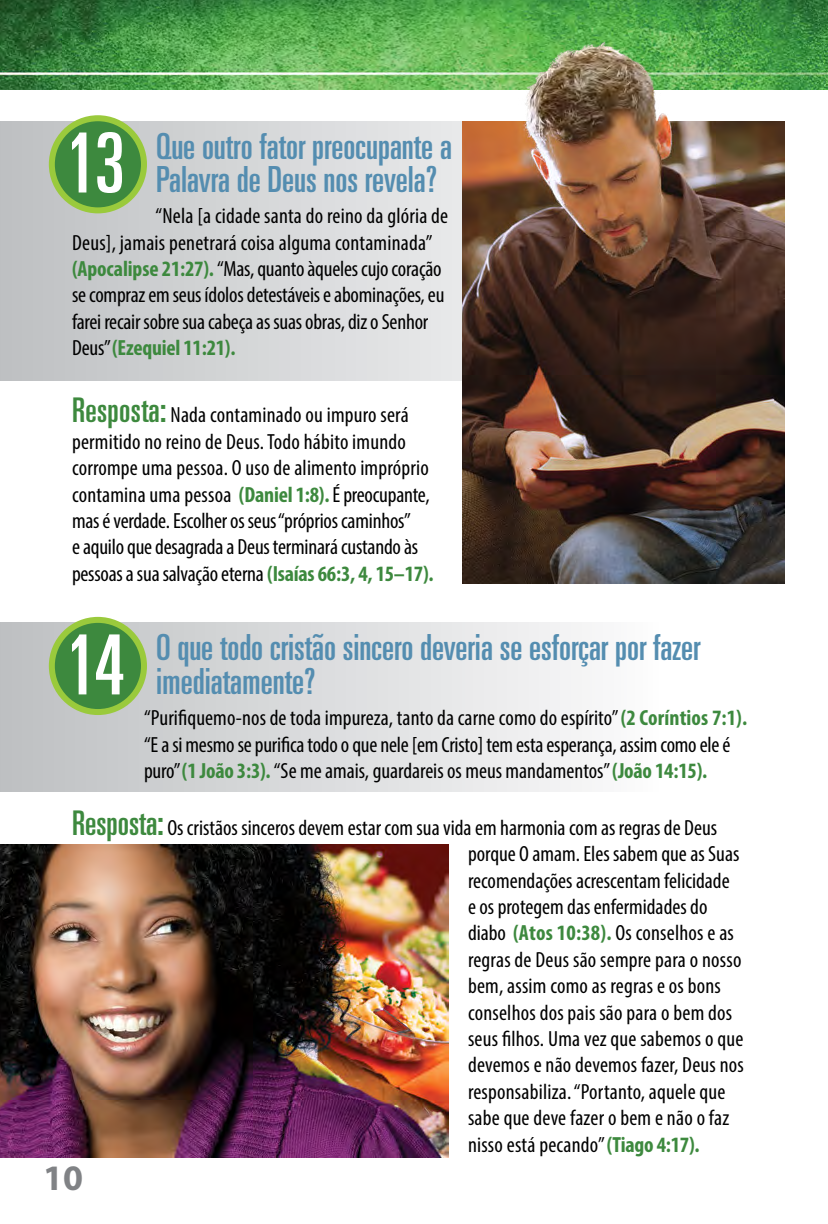
<style>
.page{position:relative;width:828px;height:1224px;background:#fff}
.page>*{position:absolute;margin:0;border:0;box-sizing:border-box;transform-origin:0 0}
.t1{font:ultra-condensed 83px "Univers";color:#fff}
.t2{font:ultra-condensed 36px/34px "Univers";color:#548db0}
.t3{font:700 36px "Myriad Pro";color:#808285}
.t4{font:condensed 22px/26.4px "Myriad Pro";color:#000}
.s1{font-weight:700;color:#3d893e}
.s2{font-family:"Univers";font-stretch:ultra-condensed;font-size:34px;color:#3d893e}
</style>
<div class="page">
<svg style="left:0;top:121px;width:462px;height:259px;background:#d3d5d6"></svg>
<img style="left:462px;top:121px;width:17px;height:462px">
<img style="left:0;top:0;width:828px;height:90px">
<div style="left:0;top:623px;width:658px;height:168px;background:linear-gradient(to right,#bcc0bf,#fcfbfd)"></div>
<div style="left:52px;top:620px;width:92px;height:92px;background:#3d893e;border-radius:50%"></div>
<div style="left:49px;top:617px;width:98px;height:98px;border:6px solid #9aca3c;border-radius:50%"></div>
<div style="left:52px;top:118px;width:92px;height:92px;background:#3d893e;border-radius:50%"></div>
<div style="left:49px;top:115px;width:98px;height:98px;border:6px solid #9aca3c;border-radius:50%"></div>
<img style="left:479px;top:26px;width:305px;height:557px">
<img style="left:0;top:845px;width:449px;height:313px">
<h1 class="t1" style="left:65px;top:116px;width:61px">13</h1>
<h2 class="t2" style="left:156px;top:129px;width:297px">Que outro fator preocupante a<br>Palavra de Deus nos revela?</h2>
<p class="t4" style="left:72px;top:202px;width:378px;text-indent:84px">“Nela [a cidade santa do reino da glória de Deus], jamais penetrará coisa alguma contaminada” <span class="s1">(Apocalipse 21:27).</span> “Mas, quanto àqueles cujo coração se compraz em seus ídolos detestáveis e abominações, eu farei recair sobre sua cabeça as suas obras, diz o Senhor Deus” <span class="s1">(Ezequiel 11:21).</span></p>
<p class="t4" style="left:72px;top:402px;width:363px"><span class="s2">Resposta:</span> Nada contaminado ou impuro será permitido no reino de Deus. Todo hábito imundo corrompe uma pessoa. O uso de alimento impróprio contamina uma pessoa <span class="s1">(Daniel 1:8).</span> É preocupante, mas é verdade. Escolher os seus “próprios caminhos”<br>e aquilo que desagrada a Deus terminará custando às pessoas a sua salvação eterna <span class="s1">(Isaías 66:3, 4, 15–17).</span></p>
<h1 class="t1" style="left:65px;top:618px;width:61px">14</h1>
<h2 class="t2" style="left:156px;top:630px;width:546px">O que todo cristão sincero deveria se esforçar por fazer imediatamente?</h2>
<p class="t4" style="left:144px;top:704px;width:605px">“Purifiquemo-nos de toda impureza, tanto da carne como do espírito” <span class="s1">(2 Coríntios 7:1). </span>“E a si mesmo se purifica todo o que nele [em Cristo] tem esta esperança, assim como ele é puro” <span class="s1">(1 João 3:3).</span> “Se me amais, guardareis os meus mandamentos” <span class="s1">(João 14:15).</span></p>
<p class="t4" style="left:468px;top:814px;width:277px;text-indent:-396px"><span class="s2">Resposta:</span> Os cristãos sinceros devem estar com sua vida em harmonia com as regras de Deus porque O amam. Eles sabem que as Suas recomendações acrescentam felicidade<br>e os protegem das enfermidades do diabo <span class="s1">(Atos 10:38).</span> Os conselhos e as regras de Deus são sempre para o nosso bem, assim como as regras e os bons conselhos dos pais são para o bem dos seus filhos. Uma vez que sabemos o que devemos e não devemos fazer, Deus nos responsabiliza. “Portanto, aquele que sabe que deve fazer o bem e não o faz nisso está pecando” <span class="s1">(Tiago 4:17).</span></p>
<h2 class="t3" style="left:43px;top:1155px;width:41px">10</h2>
</div>
